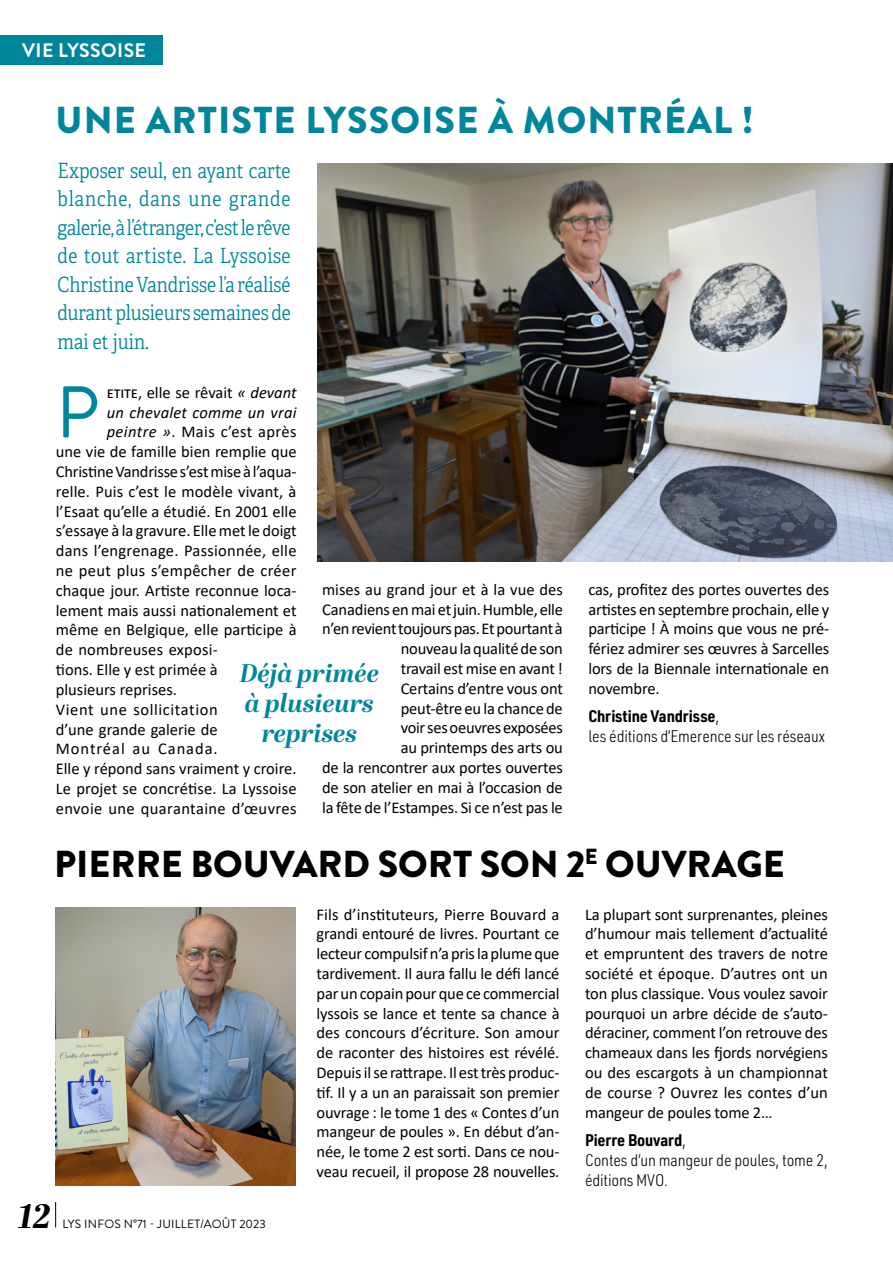
<style>
.page{position:relative;width:893px;height:1263px;background:#fff}
.page>*{position:absolute;margin:0;border:0;box-sizing:border-box;transform-origin:0 0}
.t1{font:73.05px "Brandon Grotesque";color:#00869a}
.t2{font:900 37.5px "Brandon Grotesque";color:#000}
.t3{font:900 37.5px "Brandon Grotesque";letter-spacing:.03em;color:#00869a}
.t4{font:italic 700 33.75px "Abril Display";color:#000}
.t5{font:italic 700 25.5px/30px "Abril Display";color:#00869a;text-align:center}
.t6{font:300 21px/28.5px "Adelle Condensed";letter-spacing:-.005em;color:#00869a;text-align:justify}
.t7{font:700 19.5px "Brandon Grotesque";letter-spacing:.02em;color:#fff}
.t8{font:16.5px/19.8px "Calibri";letter-spacing:-.01em;color:#000;text-align:justify}
.t9{font:300 16.5px/19.8px "URWDIN Semi Cond";letter-spacing:-.01em;color:#000}
.t10{font:16.5px "Calibri";letter-spacing:.015em;color:#000}
.t11{font:16.5px "Calibri";letter-spacing:.025em;color:#000}
.t12{font:16.5px "Calibri";letter-spacing:.02em;color:#000}
.t13{font:italic 16.5px "Calibri";letter-spacing:.015em;color:#000}
.t14{font:16.5px "Calibri";letter-spacing:.04em;color:#000}
.t15{font:12px "Brandon Grotesque";letter-spacing:.02em;color:#000}
.s1{font-style:italic}
.s2{font-weight:700}
</style>
<div class="page">
<div style="left:0;top:35px;width:162px;height:30px;background:#00869a"></div>
<svg style="left:55px;top:1202px;width:1px;height:25px"></svg>
<img style="left:318px;top:163px;width:575px;height:398px">
<img style="left:55px;top:907px;width:241px;height:278px">
<p class="t7" style="left:22px;top:37px;width:125px">VIE LYSSOISE</p>
<h2 class="t3" style="left:56px;top:94px;width:699px">UNE ARTISTE LYSSOISE À MONTRÉAL !</h2>
<p class="t6" style="left:58px;top:157px;width:235px">Exposer seul, en ayant carte blanche, dans une grande galerie, à l’étranger, c’est le rêve de tout artiste. La Lyssoise Christine Vandrisse l’a réalisé durant plusieurs semaines de mai et juin.</p>
<h1 class="t1" style="left:56px;top:362px;width:45px">P</h1>
<p class="t8" style="left:107px;top:382px;width:191px">etite, elle se rêvait <span class="s1">« devant</span></p>
<p class="t13" style="left:107px;top:401px;width:191px">un chevalet comme un vrai</p>
<p class="t8" style="left:107px;top:422px;width:191px"><span class="s1">peintre »</span>. Mais c’est après</p>
<p class="t8" style="left:56px;top:441px;width:242px">une vie de famille bien remplie que</p>
<p class="t8" style="left:56px;top:461px;width:242px">Christine Vandrisse s’est mise à l’aqua-</p>
<p class="t8" style="left:56px;top:481px;width:242px">relle. Puis c’est le modèle vivant, à</p>
<p class="t8" style="left:56px;top:501px;width:242px">l’Esaat qu’elle a étudié. En 2001 elle</p>
<p class="t8" style="left:56px;top:521px;width:242px">s’essaye à la gravure. Elle met le doigt</p>
<p class="t10" style="left:56px;top:539px;width:242px">dans l’engrenage. Passionnée, elle</p>
<p class="t12" style="left:56px;top:559px;width:242px">ne peut plus s’empêcher de créer</p>
<p class="t8" style="left:56px;top:580px;width:242px">chaque jour. Artiste reconnue loca-</p>
<p class="t8" style="left:56px;top:600px;width:242px">lement mais aussi nationalement et</p>
<p class="t8" style="left:56px;top:620px;width:242px">même en Belgique, elle participe à</p>
<p class="t10" style="left:56px;top:638px;width:163px">de nombreuses exposi-</p>
<p class="t8" style="left:56px;top:659px;width:164px">tions. Elle y est primée à</p>
<p class="t8" style="left:56px;top:679px;width:123px">plusieurs reprises.</p>
<p class="t14" style="left:56px;top:698px;width:163px">Vient une sollicitation</p>
<p class="t8" style="left:56px;top:719px;width:163px">d’une grande galerie de</p>
<p class="t8" style="left:56px;top:738px;width:163px">Montréal au Canada.</p>
<p class="t8" style="left:56px;top:758px;width:242px">Elle y répond sans vraiment y croire.</p>
<p class="t8" style="left:56px;top:778px;width:242px">Le projet se concrétise. La Lyssoise</p>
<p class="t11" style="left:56px;top:797px;width:242px">envoie une quarantaine d’œuvres</p>
<p class="t8" style="left:322px;top:579px;width:242px;text-align:right">mises au grand jour et à la vue des<br>Canadiens en mai et juin. Humble, elle n’en revient toujours pas. Et pourtant à nouveau la qualité de son<br>travail est mise en avant !<br>Certains d’entre vous ont<br>peut-être eu la chance de<br>voir ses oeuvres exposées<br>au printemps des arts ou<br>de la rencontrer aux portes ouvertes de son atelier en mai à l’occasion de la fête de l’Estampes. Si ce n’est pas le</p>
<p class="t8" style="left:588px;top:579px;width:242px">cas, profitez des portes ouvertes des artistes en septembre prochain, elle y participe ! À moins que vous ne pré&shy;fériez admirer ses œuvres à Sarcelles lors de la Biennale internationale en novembre.</p>
<h3 class="t5" style="left:240px;top:659px;width:141px">Déjà primée à plusieurs reprises</h3>
<p class="t9" style="left:588px;top:706px;width:238px"><span class="s2">Christine Vandrisse</span>,<br>les éditions d’Emerence sur les réseaux</p>
<h2 class="t2" style="left:54px;top:837px;width:732px">PIERRE BOUVARD SORT SON 2<sup>E</sup> OUVRAGE</h2>
<p class="t8" style="left:317px;top:904px;width:244px">Fils d’instituteurs, Pierre Bouvard a grandi entouré de livres. Pourtant ce lecteur compulsif n’a pris la plume que tardivement. Il aura fallu le défi lancé par un copain pour que ce commercial lyssois se lance et tente sa chance à des concours d’écriture. Son amour de raconter des histoires est révélé.<br>Depuis il se rattrape. Il est très produc&shy;tif. Il y a un an paraissait son premier ouvrage : le tome 1 des « Contes d’un mangeur de poules ». En début d’an&shy;née, le tome 2 est sorti. Dans ce nou&shy;veau recueil, il propose 28 nouvelles.</p>
<p class="t8" style="left:585px;top:904px;width:244px">La plupart sont surprenantes, pleines d’humour mais tellement d’actualité et empruntent des travers de notre société et époque. D’autres ont un ton plus classique. Vous voulez savoir pourquoi un arbre décide de s’auto&shy;déraciner, comment l’on retrouve des chameaux dans les fjords norvégiens ou des escargots à un championnat de course ? Ouvrez les contes d’un mangeur de poules tome 2…</p>
<p class="t9" style="left:585px;top:1130px;width:244px"><span class="s2">Pierre Bouvard</span>,<br>Contes d’un mangeur de poules, tome 2, éditions MVO.</p>
<h3 class="t4" style="left:18px;top:1192px;width:34px">12</h3>
<p class="t15" style="left:62px;top:1216px;width:205px">LYS INFOS N°71 - JUILLET/AOÛT 2023</p>
</div>
